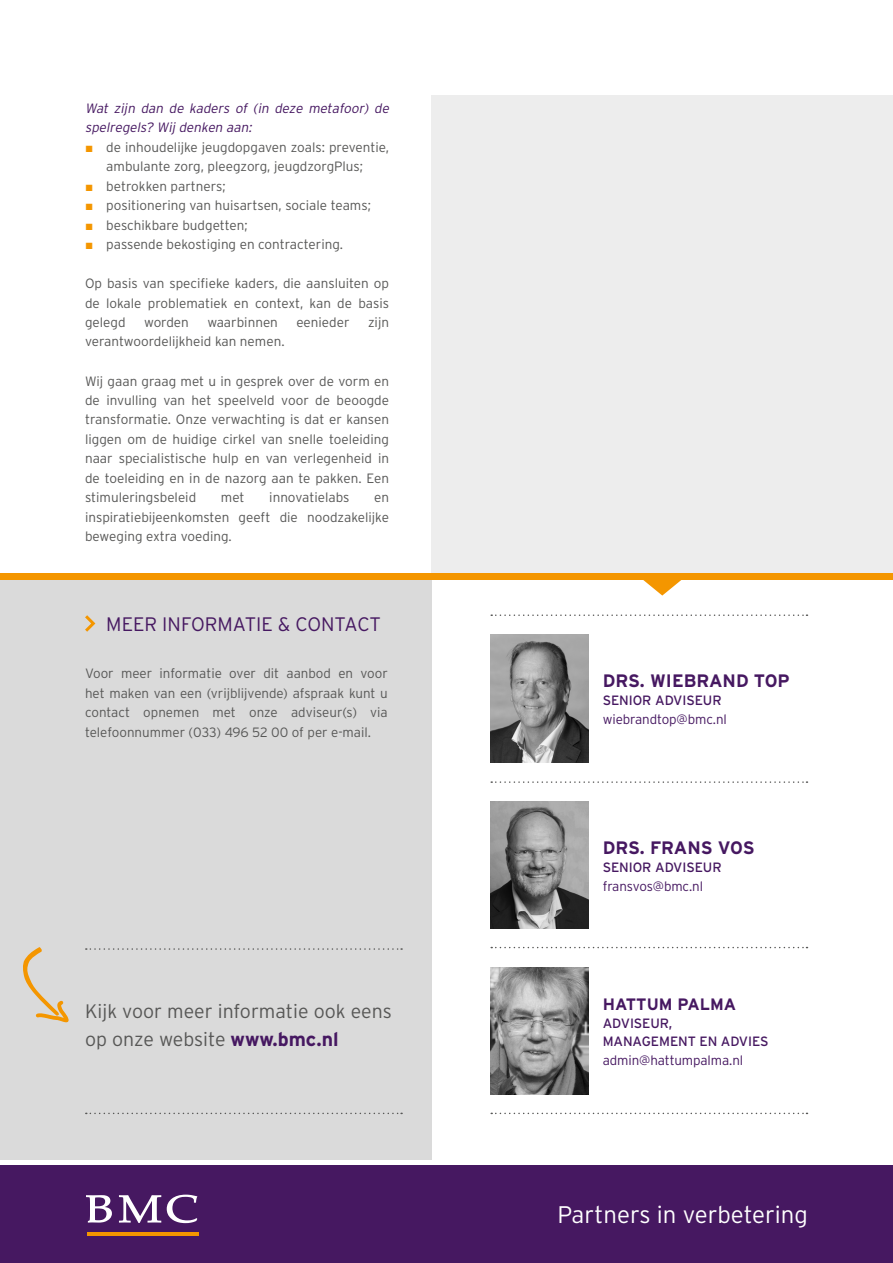
<style>
.page{position:relative;width:893px;height:1263px;background:#fff}
.page>*{position:absolute;margin:0;border:0;box-sizing:border-box;transform-origin:0 0}
.t1{font:300 24px "Interstate";color:#fff}
.t2{font:300 19.5px/28.5px "Interstate";color:#575756}
.t3{font:300 19.5px "Interstate";color:#461861}
.t4{font:700 18px "Interstate";color:#461861}
.t5{font:700 16.5px "Interstate";color:#461861}
.t6{font:300 13.5px/19.5px "Interstate";color:#575756;text-align:justify}
.t7{font:italic 300 13.5px/19.5px "Interstate";color:#461861}
.t8{font:13.5px/18px "Interstate";letter-spacing:-.005em;color:#461861}
.t9{font:300 13.5px "Interstate";letter-spacing:-.005em;color:#461861}
.s1{font-family:"Arial";font-weight:400;color:#f49600}
.s2{font-weight:700;color:#461861}
</style>
<div class="page">
<div style="left:0;top:578px;width:432px;height:581px;background:#dadada"></div>
<div style="left:432px;top:96px;width:461px;height:481px;background:#ededed"></div>
<div style="left:0;top:1165px;width:893px;height:98px;background:#461861"></div>
<svg style="left:85px;top:615px;width:10px;height:17px"></svg>
<svg style="left:86px;top:948px;width:316px;height:2px"></svg>
<svg style="left:86px;top:1113px;width:316px;height:1px"></svg>
<svg style="left:23px;top:947px;width:46px;height:76px"></svg>
<svg style="left:86px;top:1195px;width:26px;height:27px"></svg>
<svg style="left:119px;top:1195px;width:42px;height:28px"></svg>
<svg style="left:167px;top:1194px;width:30px;height:29px"></svg>
<hr style="left:87px;top:1232px;width:111px;height:3px;background:#f49600">
<div style="left:0;top:573px;width:893px;height:7px;background:#f49600"></div>
<svg style="left:643px;top:580px;width:38px;height:15px"></svg>
<img style="left:490px;top:634px;width:98px;height:128px">
<svg style="left:491px;top:614px;width:316px;height:2px"></svg>
<img style="left:490px;top:801px;width:98px;height:128px">
<svg style="left:491px;top:781px;width:316px;height:2px"></svg>
<svg style="left:491px;top:947px;width:316px;height:1px"></svg>
<img style="left:490px;top:967px;width:98px;height:128px">
<svg style="left:491px;top:1113px;width:316px;height:1px"></svg>
<p class="t7" style="left:85px;top:98px;width:308px">Wat zijn dan de kaders of (in deze metafoor) de spelregels? Wij denken aan:</p>
<p class="t6" style="left:85px;top:137px;width:306px;text-align:center"><span class="s1">■</span> de inhoudelijke jeugdopgaven zoals: preventie, ambulante zorg, pleegzorg, jeugdzorgPlus;</p>
<p class="t6" style="left:85px;top:176px;width:142px"><span class="s1">■</span> betrokken partners;</p>
<p class="t6" style="left:85px;top:195px;width:287px"><span class="s1">■</span> positionering van huisartsen, sociale teams;</p>
<p class="t6" style="left:85px;top:215px;width:164px"><span class="s1">■</span> beschikbare budgetten;</p>
<p class="t6" style="left:85px;top:234px;width:260px"><span class="s1">■</span> passende bekostiging en contractering.</p>
<p class="t6" style="left:85px;top:273px;width:306px">Op basis van specifieke kaders, die aansluiten op de lokale problematiek en context, kan de basis gelegd</p>
<p class="t6" style="left:144px;top:312px;width:46px">worden</p>
<p class="t6" style="left:207px;top:312px;width:72px">waarbinnen</p>
<p class="t6" style="left:296px;top:312px;width:55px">eenieder</p>
<p class="t6" style="left:368px;top:312px;width:23px">zijn</p>
<p class="t6" style="left:85px;top:332px;width:201px">verantwoordelijkheid kan nemen.</p>
<p class="t6" style="left:85px;top:371px;width:306px">Wij gaan graag met u in gesprek over de vorm en de invulling van het speelveld voor de beoogde transformatie. Onze verwachting is dat er kansen liggen om de huidige cirkel van snelle toeleiding naar specialistische hulp en van verlegenheid in de toeleiding en in de nazorg aan te pakken. Een stimuleringsbeleid</p>
<p class="t6" style="left:221px;top:488px;width:25px">met</p>
<p class="t6" style="left:269px;top:488px;width:82px">innovatielabs</p>
<p class="t6" style="left:85px;top:488px;width:306px;text-indent:289px">en inspiratiebijeenkomsten geeft die noodzakelijke beweging extra voeding.</p>
<h2 class="t3" style="left:106px;top:613px;width:276px">MEER INFORMATIE &amp; CONTACT</h2>
<p class="t6" style="left:85px;top:663px;width:304px">Voor meer informatie over dit aanbod en voor het maken van een (vrijblijvende) afspraak kunt u contact opnemen met onze adviseur(s) via telefoonnummer (033) 496 52 00 of per e-mail.</p>
<h2 class="t2" style="left:85px;top:996px;width:308px">Kijk voor meer informatie ook eens op onze website <span class="s2">www.bmc.nl</span></h2>
<h3 class="t4" style="left:603px;top:670px;width:189px">DRS. WIEBRAND TOP</h3>
<p class="t8" style="left:603px;top:691px;width:121px">SENIOR ADVISEUR</p>
<p class="t9" style="left:603px;top:712px;width:126px">wiebrandtop@bmc.nl</p>
<h3 class="t4" style="left:603px;top:837px;width:153px">DRS. FRANS VOS</h3>
<p class="t8" style="left:603px;top:858px;width:121px">SENIOR ADVISEUR</p>
<p class="t9" style="left:603px;top:879px;width:102px">fransvos@bmc.nl</p>
<p class="t5" style="left:603px;top:995px;width:135px">HATTUM PALMA</p>
<p class="t8" style="left:603px;top:1014px;width:167px">ADVISEUR,<br>MANAGEMENT EN ADVIES</p>
<p class="t9" style="left:603px;top:1053px;width:142px">admin@hattumpalma.nl</p>
<h1 class="t1" style="left:557px;top:1201px;width:252px">Partners in verbetering</h1>
</div>
